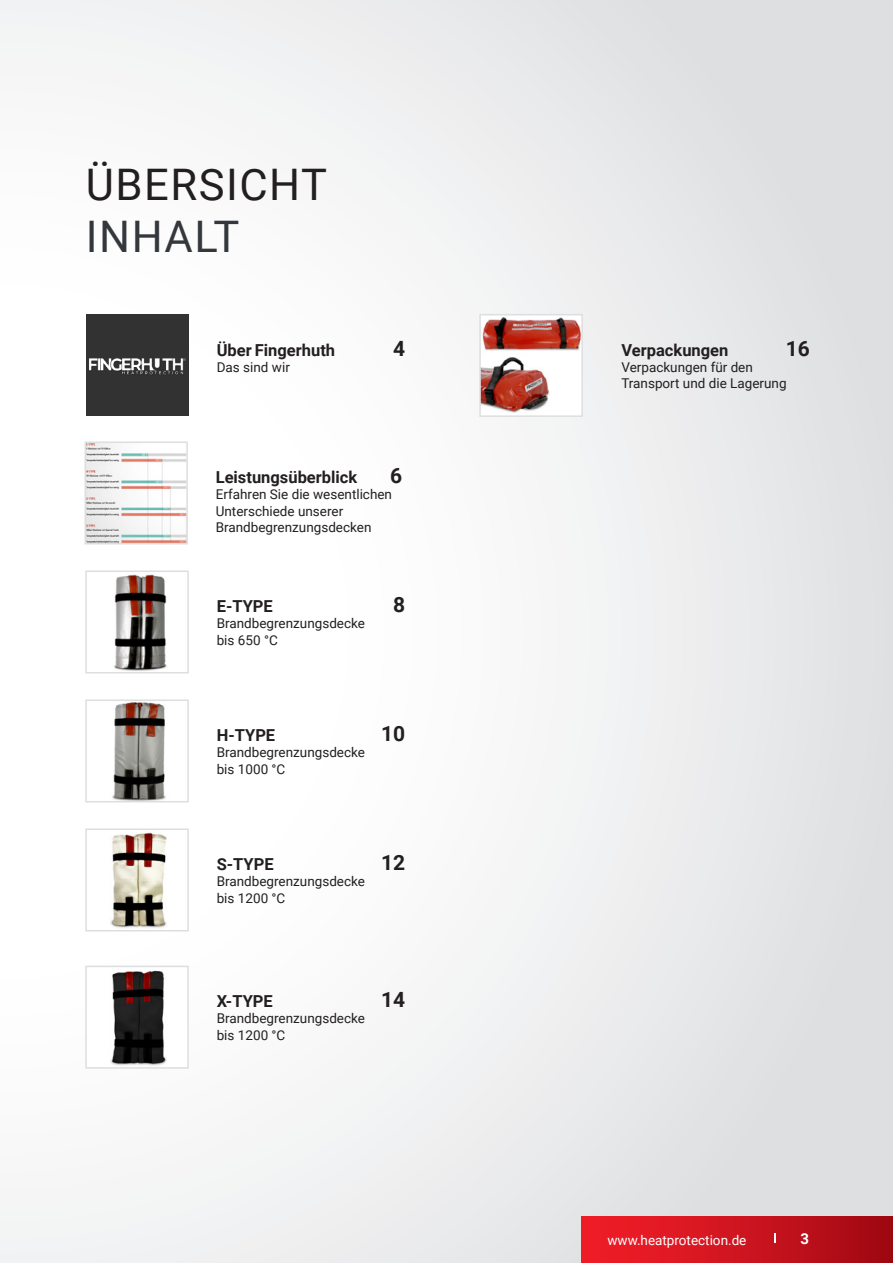
<style>
.page{position:relative;width:893px;height:1263px;background:#fff}
.page>*{position:absolute;margin:0;border:0;box-sizing:border-box;transform-origin:0 0}
.RED_TITLE{font:43.5px "Roboto";letter-spacing:.035em;color:#231f20}
.RED_TITLE-2{font:43.5px "Roboto";letter-spacing:.035em;color:#34383d}
.BODY{font:700 21px "Roboto";color:#231f20}
.BODY-2{font:700 16.5px "Roboto";color:#231f20}
.t1{font:700 15px "Roboto";color:#fff}
.BODY-3{font:13.5px/16.2px "Roboto";color:#231f20}
.t2{font:13.5px "Roboto";color:#fff}
</style>
<div class="page">
<div style="left:0;top:0;width:893px;height:1263px;background:linear-gradient(to right,#fff,#e1e2e4)"></div>
<div style="left:581px;top:1216px;width:312px;height:47px;background:linear-gradient(to right,#f61f2a,#a20a14)"></div>
<div style="left:86px;top:315px;width:102px;height:101px;background:#333233"></div>
<img style="left:89px;top:359px;width:97px;height:16px">
<img style="left:88px;top:573px;width:98px;height:97px">
<div style="left:85px;top:570px;width:104px;height:103px;border:2px solid #dddee0"></div>
<img style="left:88px;top:702px;width:98px;height:97px">
<div style="left:85px;top:699px;width:104px;height:103px;border:2px solid #dddee0"></div>
<img style="left:88px;top:831px;width:98px;height:97px">
<div style="left:85px;top:828px;width:104px;height:103px;border:2px solid #dddee0"></div>
<img style="left:88px;top:969px;width:98px;height:97px">
<div style="left:85px;top:966px;width:104px;height:103px;border:2px solid #dddee0"></div>
<img style="left:482px;top:317px;width:98px;height:97px">
<div style="left:479px;top:314px;width:104px;height:103px;border:2px solid #dddee0"></div>
<img style="left:88px;top:444px;width:97px;height:97px">
<div style="left:85px;top:441px;width:103px;height:103px;border:2px solid #dddee0"></div>
<p class="RED_TITLE" style="left:86px;top:154px;width:243px">ÜBERSICHT</p>
<p class="RED_TITLE-2" style="left:86px;top:206px;width:155px">INHALT</p>
<p class="BODY-2" style="left:217px;top:338px;width:120px">Über Fingerhuth</p>
<p class="BODY" style="left:393px;top:333px;width:14px">4</p>
<p class="BODY-3" style="left:217px;top:358px;width:75px">Das sind wir</p>
<p class="BODY-2" style="left:216px;top:466px;width:143px">Leistungsüberblick</p>
<p class="BODY" style="left:390px;top:461px;width:14px">6</p>
<p class="BODY-3" style="left:216px;top:486px;width:178px">Erfahren Sie die wesentlichen<br>Unterschiede unserer<br>Brandbegrenzungsdecken</p>
<p class="BODY-2" style="left:217px;top:595px;width:58px">E-TYPE</p>
<p class="BODY" style="left:393px;top:590px;width:14px">8</p>
<p class="BODY-3" style="left:217px;top:615px;width:150px">Brandbegrenzungsdecke</p>
<p class="BODY-3" style="left:217px;top:631px;width:63px">bis 650 °C</p>
<p class="BODY-2" style="left:217px;top:724px;width:60px">H-TYPE</p>
<p class="BODY" style="left:381px;top:719px;width:26px">10</p>
<p class="BODY-3" style="left:217px;top:744px;width:150px">Brandbegrenzungsdecke</p>
<p class="BODY-3" style="left:217px;top:760px;width:70px">bis 1000 °C</p>
<p class="BODY-2" style="left:217px;top:853px;width:59px">S-TYPE</p>
<p class="BODY" style="left:381px;top:848px;width:26px">12</p>
<p class="BODY-3" style="left:217px;top:873px;width:150px">Brandbegrenzungsdecke</p>
<p class="BODY-3" style="left:217px;top:889px;width:70px">bis 1200 °C</p>
<p class="BODY-2" style="left:217px;top:990px;width:58px">X-TYPE</p>
<p class="BODY" style="left:381px;top:985px;width:26px">14</p>
<p class="BODY-3" style="left:217px;top:1010px;width:150px">Brandbegrenzungsdecke</p>
<p class="BODY-3" style="left:217px;top:1026px;width:70px">bis 1200 °C</p>
<p class="BODY-2" style="left:621px;top:338px;width:108px">Verpackungen</p>
<p class="BODY" style="left:786px;top:333px;width:26px">16</p>
<p class="BODY-3" style="left:621px;top:358px;width:167px">Verpackungen für den<br>Transport und die Lagerung</p>
<p class="t2" style="left:607px;top:1230px;width:141px">www.heatprotection.de</p>
<p class="t1" style="left:800px;top:1228px;width:10px">3</p>
</div>
